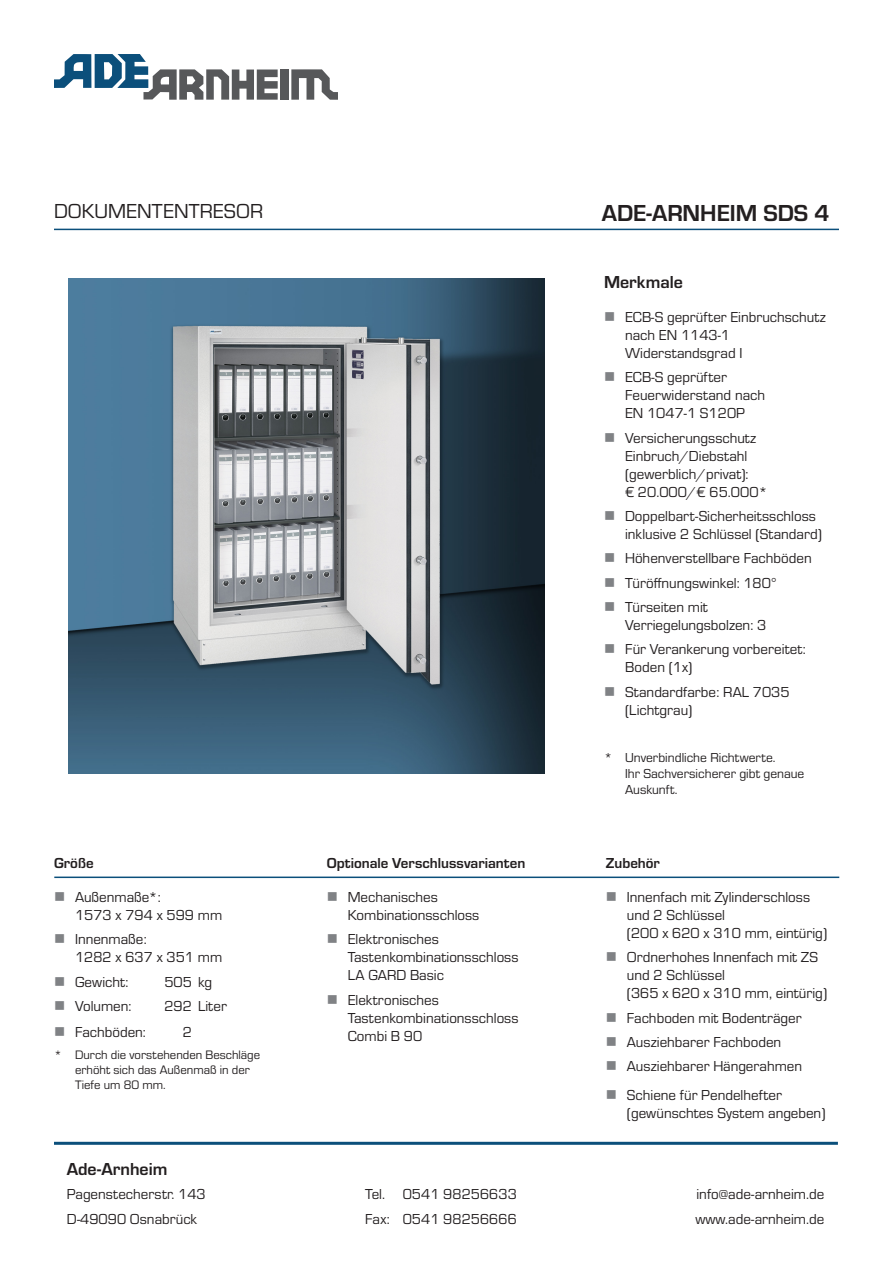
<style>
.page{position:relative;width:893px;height:1263px;background:#fff}
.page>*{position:absolute;margin:0;border:0;box-sizing:border-box;transform-origin:0 0}
.t1{font:700 24px "Eurostile";color:#231f20}
.t2{font:21px "Eurostile";color:#231f20}
.t3{font:700 18px "Eurostile";color:#231f20}
.t4{font:15px/18px "Eurostile";color:#231f20}
.t5{font:700 15px "Eurostile";color:#231f20}
.t6{font:13.5px/16.2px "Eurostile";color:#231f20}
.t7{font:12.75px/15.3px "Eurostile";color:#231f20}
.s1{color:#808285}
</style>
<div class="page">
<svg style="left:291px;top:69px;width:47px;height:31px"></svg>
<svg style="left:54px;top:54px;width:224px;height:46px"></svg>
<div style="left:280px;top:70px;width:9px;height:30px;background:#57585a"></div>
<hr style="left:54px;top:1142px;width:784px;height:3px;background:#0b4f7b">
<img style="left:68px;top:278px;width:476px;height:496px">
<hr style="left:54px;top:229px;width:785px;height:1px;background:#0b4f7b">
<hr style="left:54px;top:876px;width:785px;height:2px;background:#0b4f7b">
<h2 class="t2" style="left:54px;top:197px;width:211px">DOKUMENTENTRESOR</h2>
<p class="t5" style="left:54px;top:853px;width:41px">Größe</p>
<p class="t4" style="left:75px;top:887px;width:149px;text-indent:-21px"><span class="s1">■</span> Außenmaße*:<br>1573 x 794 x 599 mm</p>
<p class="t4" style="left:75px;top:929px;width:149px;text-indent:-21px"><span class="s1">■</span> Innenmaße:<br>1282 x 637 x 351 mm</p>
<p class="t4" style="left:54px;top:972px;width:76px"><span class="s1">■</span> Gewicht:</p>
<p class="t4" style="left:164px;top:972px;width:49px">505 kg</p>
<p class="t4" style="left:54px;top:996px;width:79px"><span class="s1">■</span> Volumen:</p>
<p class="t4" style="left:164px;top:996px;width:64px">292 Liter</p>
<p class="t4" style="left:54px;top:1022px;width:93px"><span class="s1">■</span> Fachböden:</p>
<p class="t4" style="left:183px;top:1022px;width:11px">2</p>
<p class="t7" style="left:75px;top:1046px;width:187px;text-indent:-21px">* Durch die vorstehenden Beschläge erhöht sich das Außenmaß in der<br>Tiefe um 80 mm.</p>
<p class="t5" style="left:327px;top:853px;width:200px">Optionale Verschlussvarianten</p>
<p class="t4" style="left:348px;top:887px;width:133px;text-indent:-21px"><span class="s1">■</span> Mechanisches<br>Kombinationsschloss</p>
<p class="t4" style="left:348px;top:929px;width:172px;text-indent:-21px"><span class="s1">■</span> Elektronisches<br>Tastenkombinationsschloss<br>LA GARD Basic</p>
<p class="t4" style="left:348px;top:990px;width:172px;text-indent:-21px"><span class="s1">■</span> Elektronisches<br>Tastenkombinationsschloss<br>Combi B 90</p>
<h1 class="t1" style="left:602px;top:196px;width:229px">ADE-ARNHEIM SDS 4</h1>
<p class="t3" style="left:604px;top:270px;width:80px">Merkmale</p>
<p class="t4" style="left:625px;top:307px;width:202px;text-indent:-21px"><span class="s1">■</span> ECB-S geprüfter Einbruchschutz nach EN 1143-1<br>Widerstandsgrad I</p>
<p class="t4" style="left:625px;top:367px;width:142px;text-indent:-21px"><span class="s1">■</span> ECB-S geprüfter<br>Feuerwiderstand nach<br>EN 1047-1 S120P</p>
<p class="t4" style="left:625px;top:428px;width:144px;text-indent:-21px"><span class="s1">■</span> Versicherungsschutz<br>Einbruch/Diebstahl (gewerblich/privat):<br>€ 20.000/€ 65.000*</p>
<p class="t4" style="left:625px;top:506px;width:198px;text-indent:-21px"><span class="s1">■</span> Doppelbart-Sicherheitsschloss inklusive 2 Schlüssel (Standard)</p>
<p class="t4" style="left:604px;top:549px;width:209px"><span class="s1">■</span> Höhenverstellbare Fachböden</p>
<p class="t4" style="left:604px;top:573px;width:174px"><span class="s1">■</span> Türöffnungswinkel: 180°</p>
<p class="t4" style="left:625px;top:597px;width:143px;text-indent:-21px"><span class="s1">■</span> Türseiten mit<br>Verriegelungsbolzen: 3</p>
<p class="t4" style="left:625px;top:640px;width:182px;text-indent:-21px"><span class="s1">■</span> Für Verankerung vorbereitet:<br>Boden (1x)</p>
<p class="t4" style="left:625px;top:682px;width:166px;text-indent:-21px"><span class="s1">■</span> Standardfarbe: RAL 7035 (Lichtgrau)</p>
<p class="t6" style="left:625px;top:749px;width:181px;text-indent:-21px">* Unverbindliche Richtwerte.<br>Ihr Sachversicherer gibt genaue<br>Auskunft.</p>
<p class="t5" style="left:606px;top:853px;width:56px">Zubehör</p>
<p class="t4" style="left:627px;top:887px;width:202px;text-indent:-21px"><span class="s1">■</span> Innenfach mit Zylinderschloss und 2 Schlüssel<br>(200 x 620 x 310 mm, eintürig)</p>
<p class="t4" style="left:627px;top:947px;width:202px;text-indent:-21px"><span class="s1">■</span> Ordnerhohes Innenfach mit ZS und 2 Schlüssel<br>(365 x 620 x 310 mm, eintürig)</p>
<p class="t4" style="left:606px;top:1008px;width:197px"><span class="s1">■</span> Fachboden mit Bodenträger</p>
<p class="t4" style="left:606px;top:1032px;width:177px"><span class="s1">■</span> Ausziehbarer Fachboden</p>
<p class="t4" style="left:606px;top:1057px;width:198px"><span class="s1">■</span> Ausziehbarer Hängerahmen</p>
<p class="t4" style="left:627px;top:1085px;width:200px;text-indent:-21px"><span class="s1">■</span> Schiene für Pendelhefter (gewünschtes System angeben)</p>
<p class="t3" style="left:67px;top:1156px;width:102px">Ade-Arnheim</p>
<p class="t4" style="left:67px;top:1185px;width:140px">Pagenstecherstr. 143</p>
<p class="t4" style="left:365px;top:1185px;width:153px">Tel. 0541 98256633</p>
<p class="t4" style="left:696px;top:1185px;width:129px">info@ade-arnheim.de</p>
<p class="t4" style="left:67px;top:1209px;width:132px">D-49090 Osnabrück</p>
<p class="t4" style="left:365px;top:1209px;width:153px">Fax: 0541 98256666</p>
<p class="t4" style="left:695px;top:1209px;width:130px">www.ade-arnheim.de</p>
</div>
